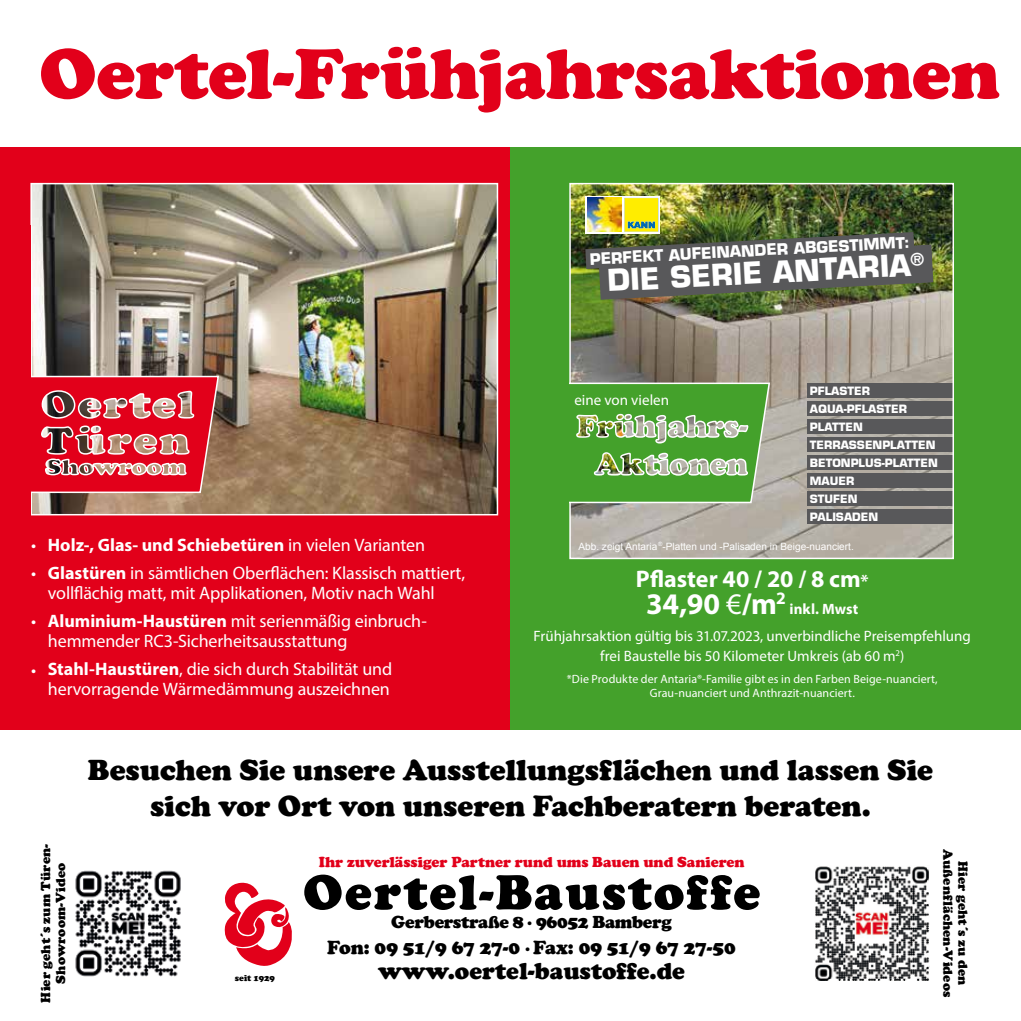
<style>
.page{position:relative;width:1021px;height:1021px;background:#fff}
.page>*{position:absolute;margin:0;border:0;box-sizing:border-box;transform-origin:0 0}
.t1{font:900 73.5px "Cooper";letter-spacing:-.01em;color:#e2001a}
.t2{font:900 51px "Cooper";letter-spacing:.04em;color:#000}
.t3{font:900 30px/36px "Cooper";color:#000;text-align:center}
.t4{font:700 30px "Myriad Pro";color:#fff}
.t5{font:700 29.4px "Eurostile LT Std";color:#fff}
.t6{font:900 24px "Cooper";color:#000}
.t7{font:700 24px "Myriad Pro";color:#fff}
.t8{font:900 19.5px "Cooper";letter-spacing:-.01em;color:#000}
.t9{font:18px/28.5px "Myriad Pro";letter-spacing:-.01em;color:#fff}
.t10{font:900 18px "Cooper";letter-spacing:-.02em;color:#000}
.t11{font:600 18px "Myriad Pro";color:#000}
.t12{font:700 15.3px "Eurostile LT Std";color:#fff}
.t13{font:15px/19.5px "Myriad Pro";color:#fff;text-align:center}
.t14{font:900 15px "Cooper";color:#e2001a}
.t15{font:700 15px "Myriad Pro";letter-spacing:.005em;color:#fff}
.t16{font:900 13.5px/15px "Cooper";letter-spacing:.01em;color:#000;text-align:center}
.t17{font:12px/14.4px "Myriad Pro";letter-spacing:.01em;color:#fff;text-align:center}
.t18{font:700 11.25px/17.9px "Eurostile LT Std";color:#fff}
.t19{font:10.05px "Arial";color:#fff}
.t20{font:900 9px "Cooper";color:#000}
.s1{font-weight:700}
.s2{font-size:18px}
.s3{font-weight:400}
.s4{font-family:"Myriad Pro";font-weight:400}
.s5{font-family:"Myriad Pro";font-weight:400;font-size:18px}
</style>
<div class="page">
<div style="left:0;top:147px;width:510px;height:582px;background:#e2001a"></div>
<div style="left:510px;top:147px;width:510px;height:582px;background:#44a12b"></div>
<img style="left:33px;top:186px;width:462px;height:326px">
<div style="left:30px;top:183px;width:468px;height:332px;border:2px solid #fff"></div>
<svg style="left:30px;top:374px;width:190px;height:141px"></svg>
<img style="left:75px;top:870px;width:106px;height:107px">
<img style="left:572px;top:186px;width:379px;height:370px">
<div style="left:807px;top:383px;width:146px;height:15px;background:#58585a"></div>
<div style="left:807px;top:419px;width:146px;height:15px;background:#58585a"></div>
<div style="left:807px;top:455px;width:146px;height:15px;background:#58585a"></div>
<div style="left:807px;top:491px;width:146px;height:15px;background:#58585a"></div>
<div style="left:807px;top:509px;width:146px;height:14px;background:#58585a"></div>
<div style="left:807px;top:473px;width:146px;height:15px;background:#58585a"></div>
<div style="left:807px;top:401px;width:146px;height:15px;background:#58585a"></div>
<div style="left:807px;top:437px;width:146px;height:15px;background:#58585a"></div>
<svg style="left:585px;top:196px;width:75px;height:2px"></svg>
<div style="left:569px;top:183px;width:385px;height:376px;border:2px solid #fff"></div>
<img style="left:815px;top:867px;width:114px;height:113px">
<img style="left:815px;top:866px;width:111px;height:112px">
<svg style="left:224px;top:882px;width:68px;height:84px"></svg>
<svg style="left:569px;top:319px;width:202px;height:227px"></svg>
<img style="left:585px;top:198px;width:348px;height:102px">
<h1 class="t1" style="left:39px;top:31px;width:962px">Oertel-Frühjahrsaktionen</h1>
<p class="t12" style="left:589px;top:249px;width:322px;rotate:-3deg">PERFEKT AUFEINANDER ABGESTIMMT:</p>
<h3 class="t5" style="left:606px;top:262px;width:305px;rotate:-3deg">DIE SERIE ANTARIA</h3>
<p class="t9" style="left:31px;top:530px;width:7px">• •</p>
<p class="t9" style="left:31px;top:607px;width:7px">•</p>
<p class="t9" style="left:31px;top:655px;width:7px">•</p>
<p class="t9" style="left:48px;top:530px;width:419px"><span class="s1">Holz-, Glas- und Schiebetüren</span> in vielen Varianten<br><span class="s1">Glastüren</span> in sämtlichen Oberflächen: Klassisch mattiert,</p>
<p class="t9" style="left:48px;top:578px;width:388px">vollflächig matt, mit Applikationen, Motiv nach Wahl<br><span class="s1">Aluminium-Haustüren</span> mit serienmäßig einbruch-</p>
<p class="t9" style="left:48px;top:626px;width:346px">hemmender RC3-Sicherheitsausstattung<br><span class="s1">Stahl-Haustüren</span>, die sich durch Stabilität und</p>
<p class="t9" style="left:48px;top:674px;width:343px">hervorragende Wärmedämmung auszeichnen</p>
<p class="t13" style="left:574px;top:390px;width:96px">eine von vielen</p>
<p class="t18" style="left:809px;top:382px;width:62px">PFLASTER</p>
<p class="t18" style="left:809px;top:418px;width:55px">PLATTEN</p>
<p class="t18" style="left:809px;top:454px;width:130px">BETONPLUS-PLATTEN</p>
<p class="t18" style="left:809px;top:489px;width:70px">STUFEN<br>PALISADEN</p>
<p class="t18" style="left:809px;top:400px;width:99px">AQUA-PFLASTER</p>
<p class="t18" style="left:809px;top:436px;width:127px">TERRASSENPLATTEN</p>
<p class="t18" style="left:809px;top:471px;width:46px">MAUER</p>
<p class="t19" style="left:578px;top:539px;width:277px">Abb. zeigt Antaria<sup>®</sup>-Platten und -Palisaden in Beige-nuanciert.</p>
<h3 class="t7" style="left:636px;top:563px;width:234px">Pflaster 40 / 20 / 8 cm<span class="s2">*</span></h3>
<h3 class="t4" style="left:646px;top:584px;width:141px">34,90 <span class="s3">€</span>/m<sup>2</sup></h3>
<p class="t15" style="left:789px;top:599px;width:70px">inkl. Mwst</p>
<p class="t13" style="left:533px;top:626px;width:439px">Frühjahrsaktion gültig bis 31.07.2023, unverbindliche Preisempfehlung frei Baustelle bis 50 Kilometer Umkreis (ab 60 m<sup>2</sup>)</p>
<p class="t17" style="left:567px;top:671px;width:372px">*Die Produkte der Antaria®-Familie gibt es in den Farben Beige-nuanciert,<br>Grau-nuanciert und Anthrazit-nuanciert.</p>
<h3 class="t3" style="left:88px;top:751px;width:846px">Besuchen Sie unsere Ausstellungsflächen und lassen Sie sich vor Ort von unseren Fachberatern beraten.</h3>
<p class="t16" style="left:38px;top:1002px;width:160px;rotate:-90deg">Hier geht´s zum Türen-<br>Showroom-Video</p>
<p class="t16" style="left:970px;top:849px;width:150px;rotate:90deg">Hier geht´s zu den<br>Außenflächen-Videos</p>
<p class="t14" style="left:319px;top:853px;width:427px">Ihr zuverlässiger Partner rund ums Bauen und Sanieren</p>
<h2 class="t2" style="left:303px;top:862px;width:459px">Oertel-Baustoffe</h2>
<p class="t10" style="left:391px;top:911px;width:282px">Gerberstraße 8 <span class="s4">•</span> 96052 Bamberg</p>
<p class="t8" style="left:327px;top:935px;width:410px">Fon: 09 51/9 67 27-0 <span class="s5">•</span> Fax: 09 51/9 67 27-50</p>
<h3 class="t6" style="left:378px;top:957px;width:308px">www.oertel-baustoffe.de</h3>
<p class="t20" style="left:235px;top:972px;width:41px">seit 1929</p>
<p class="t11" style="left:501px;top:969px;width:21px">11</p>
</div>
